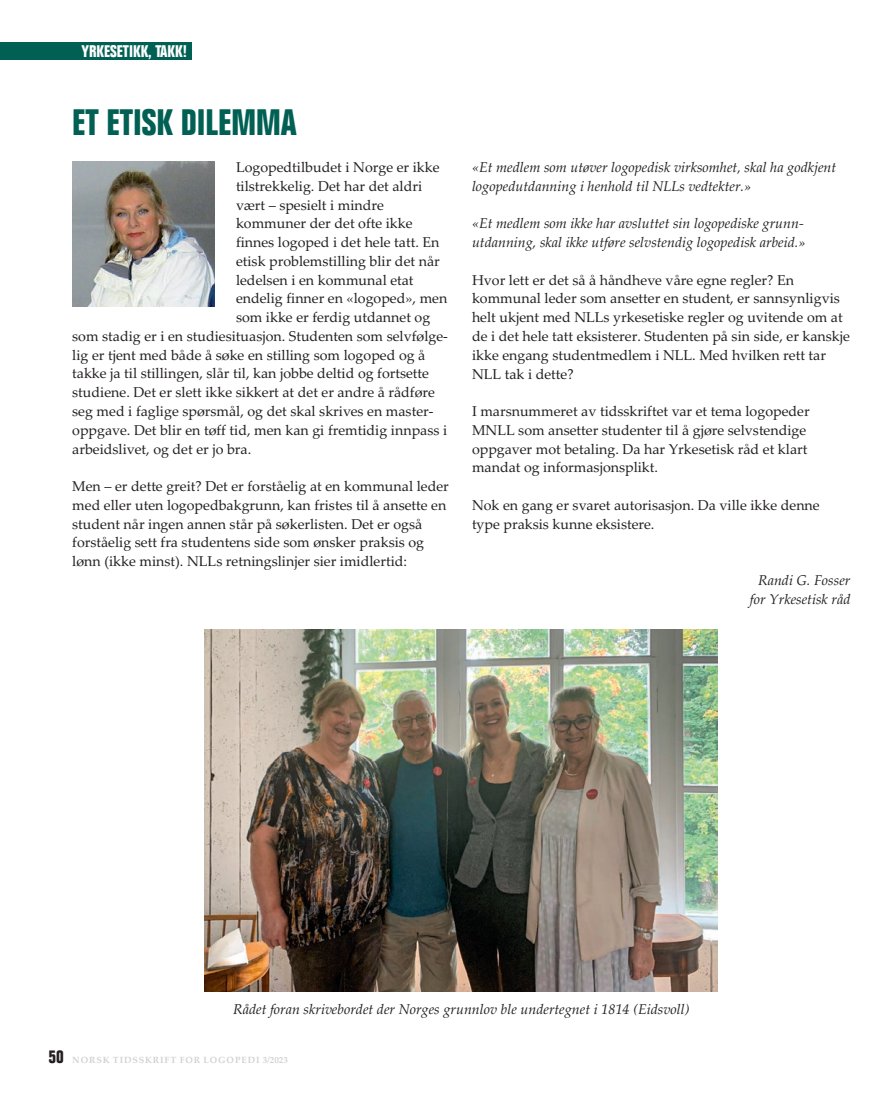
<style>
.page{position:relative;width:893px;height:1106px;background:#fff}
.page>*{position:absolute;margin:0;border:0;box-sizing:border-box;transform-origin:0 0}
.t1{font:700 condensed 36px "Folio";color:#006053}
.t2{font:700 condensed 16.5px "Folio";color:#fff}
.t3{font:14.25px/18.8px "Palatino Linotype";color:#231f20}
.t4{font:italic 14.25px/18.8px "Palatino Linotype";color:#231f20}
.t5{font:700 9px "Palatino Linotype";letter-spacing:.1em;color:#d1d2d4}
.s1{font-family:"Folio";font-stretch:condensed;font-size:18px;color:#231f20}
</style>
<div class="page">
<div style="left:0;top:43px;width:191px;height:17px;background:#006053"></div>
<img style="left:72px;top:162px;width:143px;height:144px">
<img style="left:205px;top:629px;width:513px;height:362px">
<p class="t2" style="left:81px;top:42px;width:107px">YRKESETIKK, TAKK!</p>
<h1 class="t1" style="left:72px;top:102px;width:226px">ET ETISK DILEMMA</h1>
<p class="t3" style="left:236px;top:157px;width:205px">Logopedtilbudet i Norge er ikke</p>
<p class="t3" style="left:236px;top:176px;width:188px">tilstrekkelig. Det har det aldri</p>
<p class="t3" style="left:236px;top:195px;width:150px">vært – spesielt i mindre</p>
<p class="t3" style="left:236px;top:213px;width:178px">kommuner der det ofte ikke</p>
<p class="t3" style="left:236px;top:232px;width:205px">finnes logoped i det hele tatt. En</p>
<p class="t3" style="left:236px;top:251px;width:205px">etisk problemstilling blir det når</p>
<p class="t3" style="left:236px;top:270px;width:179px">ledelsen i en kommunal etat</p>
<p class="t3" style="left:236px;top:289px;width:213px">endelig finner en «logoped», men</p>
<p class="t3" style="left:236px;top:307px;width:196px">som ikke er ferdig utdannet og</p>
<p class="t3" style="left:72px;top:326px;width:377px">som stadig er i en studiesituasjon. Studenten som selvfølge-</p>
<p class="t3" style="left:72px;top:345px;width:355px">lig er tjent med både å søke en stilling som logoped og å</p>
<p class="t3" style="left:72px;top:364px;width:358px">takke ja til stillingen, slår til, kan jobbe deltid og fortsette</p>
<p class="t3" style="left:72px;top:382px;width:364px">studiene. Det er slett ikke sikkert at det er andre å rådføre</p>
<p class="t3" style="left:72px;top:401px;width:363px">seg med i faglige spørsmål, og det skal skrives en master-</p>
<p class="t3" style="left:72px;top:420px;width:376px">oppgave. Det blir en tøff tid, men kan gi fremtidig innpass i</p>
<p class="t3" style="left:72px;top:439px;width:180px">arbeidslivet, og det er jo bra.</p>
<p class="t3" style="left:72px;top:476px;width:378px">Men – er dette greit? Det er forståelig at en kommunal leder med eller uten logopedbakgrunn, kan fristes til å ansette en student når ingen annen står på søkerlisten. Det er også forståelig sett fra studentens side som ønsker praksis og lønn (ikke minst). NLLs retningslinjer sier imidlertid:</p>
<p class="t4" style="left:472px;top:157px;width:366px">«Et medlem som utøver logopedisk virksomhet, skal ha godkjent logopedutdanning i henhold til NLLs vedtekter.»</p>
<p class="t4" style="left:472px;top:214px;width:335px">«Et medlem som ikke har avsluttet sin logopediske grunn&shy;utdanning, skal ikke utføre selvstendig logopedisk arbeid.»</p>
<p class="t3" style="left:472px;top:270px;width:379px">Hvor lett er det så å håndheve våre egne regler? En kommunal leder som ansetter en student, er sannsynligvis helt ukjent med NLLs yrkesetiske regler og uvitende om at de i det hele tatt eksisterer. Studenten på sin side, er kanskje ikke engang studentmedlem i NLL. Med hvilken rett tar NLL tak i dette?</p>
<p class="t3" style="left:472px;top:401px;width:339px">I marsnummeret av tidsskriftet var et tema logopeder MNLL som ansetter studenter til å gjøre selvstendige oppgaver mot betaling. Da har Yrkesetisk råd et klart mandat og informasjonsplikt.</p>
<p class="t3" style="left:472px;top:495px;width:349px">Nok en gang er svaret autorisasjon. Da ville ikke denne type praksis kunne eksistere.</p>
<p class="t4" style="left:750px;top:570px;width:102px;text-align:center">Randi G. Fosser for Yrkesetisk råd</p>
<p class="t4" style="left:233px;top:999px;width:458px">Rådet foran skrivebordet der Norges grunnlov ble undertegnet i 1814 (Eidsvoll)</p>
<p class="t5" style="left:48px;top:1054px;width:241px"><span class="s1">50</span> NORSK TIDSSKRIFT FOR LOGOPEDI 3/2023</p>
</div>
